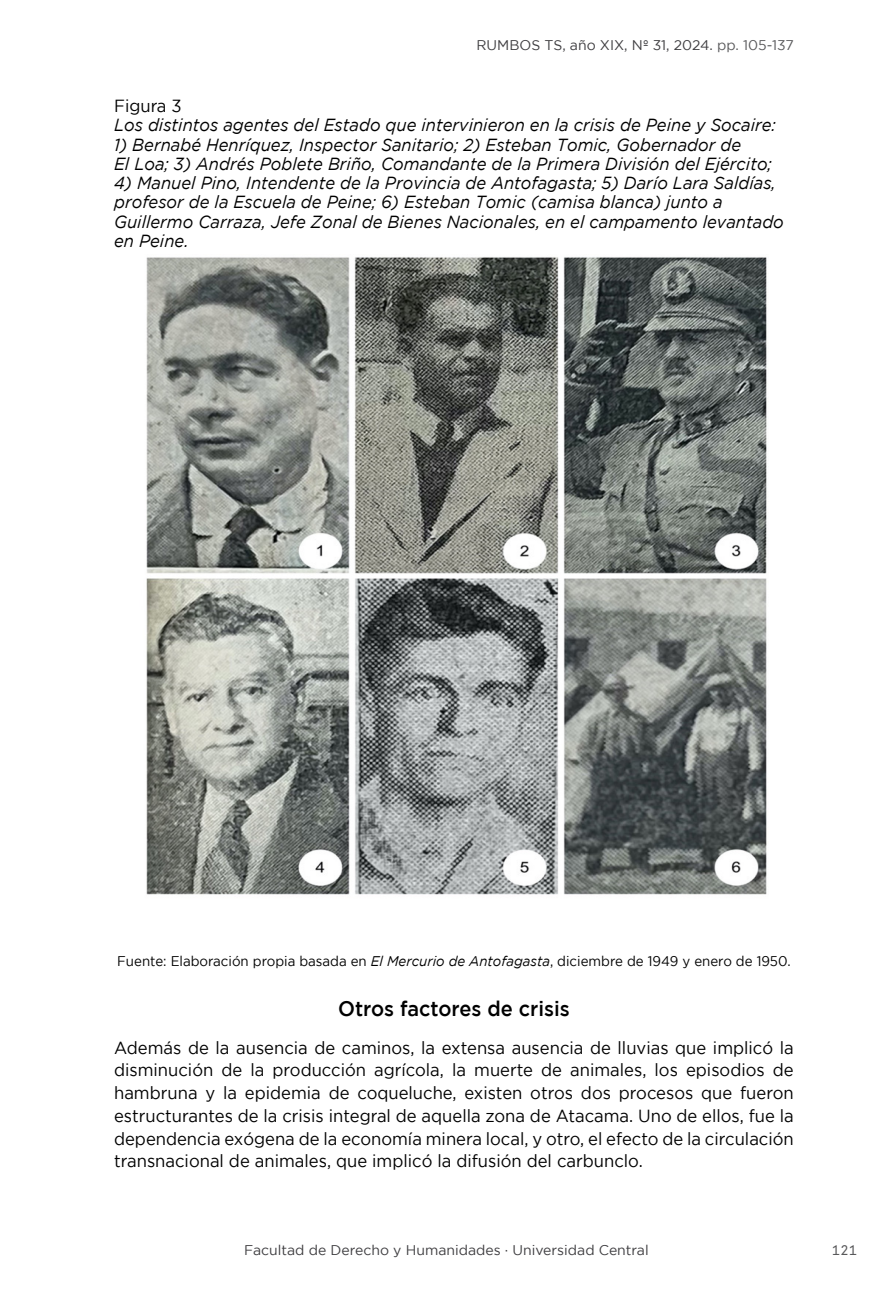
<style>
.page{position:relative;width:893px;height:1290px;background:#fff}
.page>*{position:absolute;margin:0;border:0;box-sizing:border-box;transform-origin:0 0}
.TITULO_TXTO_1{font:500 21px "Gotham";color:#000;scale:.95 1}
.TITULO_FIGURAS{font:italic 17.5px/19.2px "Gotham";color:#000;scale:.95 1}
.TXT_PRIMER_PARRAFO_OK{font:17.5px/22.8px "Gotham";color:#000;text-align:justify;scale:.95 1}
.Numero-figura{font:17.5px "Gotham";color:#000;scale:.95 1}
.t1{font:14px "Gotham";color:#3e3d40}
.t2{font:14px "Gotham";color:#000;scale:.95 1}
.t3{font:14px "Apercu Mono";color:#58585a}
.s1{color:#58585a}
.s2{font-style:italic}
</style>
<div class="page">
<img style="left:146px;top:257px;width:621px;height:638px">
<p class="t1" style="left:476px;top:37px;width:319px">RUMBOS TS, año XIX, Nº 31, 2024. <span class="s1">pp. 105-137</span></p>
<p class="Numero-figura" style="left:114px;top:96px;width:73px">Figura 3</p>
<p class="TITULO_FIGURAS" style="left:114px;top:115px;width:698px">Los distintos agentes del Estado que intervinieron en la crisis de Peine y Socaire:</p>
<p class="TITULO_FIGURAS" style="left:114px;top:135px;width:694px">1) Bernabé Henríquez, Inspector Sanitario; 2) Esteban Tomic, Gobernador de<br>El Loa; 3) Andrés Poblete Briño, Comandante de la Primera División del Ejército;</p>
<p class="TITULO_FIGURAS" style="left:114px;top:173px;width:707px">4) Manuel Pino, Intendente de la Provincia de Antofagasta; 5) Darío Lara Saldías, profesor de la Escuela de Peine; 6) Esteban Tomic (camisa blanca) junto a Guillermo Carraza, Jefe Zonal de Bienes Nacionales, en el campamento levantado en Peine.</p>
<p class="t2" style="left:117px;top:953px;width:710px">Fuente: Elaboración propia basada en <span class="s2">El Mercurio de Antofagasta</span>, diciembre de 1949 y enero de 1950.</p>
<p class="TITULO_TXTO_1" style="left:338px;top:996px;width:245px">Otros factores de crisis</p>
<p class="TXT_PRIMER_PARRAFO_OK" style="left:114px;top:1036px;width:717px">Además de la ausencia de caminos, la extensa ausencia de lluvias que implicó la disminución de la producción agrícola, la muerte de animales, los episodios de hambruna y la epidemia de coqueluche, existen otros dos procesos que fueron estructurantes de la crisis integral de aquella zona de Atacama. Uno de ellos, fue la dependencia exógena de la economía minera local, y otro, el efecto de la circulación transnacional de animales, que implicó la difusión del carbunclo.</p>
<p class="t1" style="left:244px;top:1242px;width:406px">Facultad de Derecho y Humanidades · Universidad Central</p>
<p class="t3" style="left:831px;top:1242px;width:27px">121</p>
</div>
